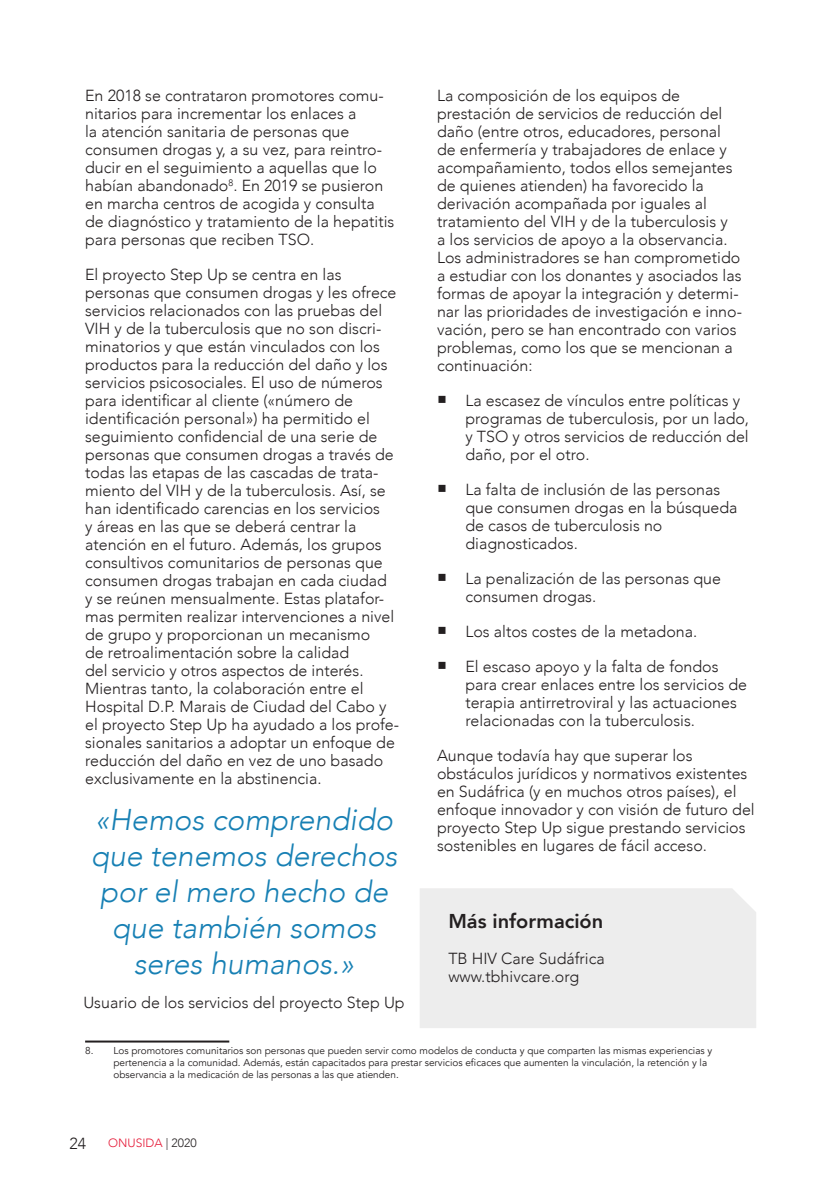
<style>
.page{position:relative;width:840px;height:1191px;background:#fff}
.page>*{position:absolute;margin:0;border:0;box-sizing:border-box;transform-origin:0 0}
.t1{font:italic 300 30px/36px "Avenir";color:#1780b4;text-align:center}
.t2{font:800 20px "Avenir";color:#231f20}
.t3{font:300 16px/18px "Avenir";color:#231f20}
.t4{font:300 12px "Avenir";color:#e51836}
.t5{font:10px/12px "Avenir";color:#231f20}
.t6{font:300 9.4px "Avenir";color:#231f20}
.s1{font-size:16px}
.s2{color:#231f20}
</style>
<div class="page">
<div style="left:420px;top:888px;width:335px;height:140px;background:#ededed"></div>
<hr style="left:85px;top:1040px;width:144px;height:2px;background:#231f20">
<p class="t3" style="left:85px;top:87px;width:310px">En 2018 se contrataron promotores comu&shy;nitarios para incrementar los enlaces a<br>la atención sanitaria de personas que consumen drogas y, a su vez, para reintro&shy;ducir en el seguimiento a aquellas que lo habían abandonado En 2019 se pusieron en marcha centros de acogida y consulta de diagnóstico y tratamiento de la hepatitis para personas que reciben TSO.</p>
<p class="t6" style="left:228px;top:177px;width:11px">8<span class="s1">.</span></p>
<p class="t3" style="left:85px;top:266px;width:315px">El proyecto Step Up se centra en las personas que consumen drogas y les ofrece servicios relacionados con las pruebas del VIH y de la tuberculosis que no son discri&shy;minatorios y que están vinculados con los productos para la reducción del daño y los servicios psicosociales. El uso de números para identificar al cliente («número de identificación personal») ha permitido el seguimiento confidencial de una serie de personas que consumen drogas a través de todas las etapas de las cascadas de trata&shy;miento del VIH y de la tuberculosis. Así, se han identificado carencias en los servicios<br>y áreas en las que se deberá centrar la atención en el futuro. Además, los grupos consultivos comunitarios de personas que consumen drogas trabajan en cada ciudad<br>y se reúnen mensualmente. Estas platafor&shy;mas permiten realizar intervenciones a nivel de grupo y proporcionan un mecanismo<br>de retro alimentación sobre la calidad<br>del servicio y otros aspectos de interés.<br>Mientras tanto, la colaboración entre el Hospital D.P. Marais de Ciudad del Cabo y el proyecto Step Up ha ayudado a los profe&shy;sionales sani tarios a adoptar un enfoque de reducción del daño en vez de uno basado exclusivamente en la abstinencia.</p>
<h1 class="t1" style="left:91px;top:802px;width:308px">«Hemos comprendido que tenemos derechos por el mero hecho de que también somos seres humanos.»</h1>
<p class="t3" style="left:83px;top:994px;width:323px">Usuario de los servicios del proyecto Step Up</p>
<p class="t3" style="left:437px;top:87px;width:306px">La composición de los equipos de prestación de servicios de reducción del daño (entre otros, educadores, personal de enfermería y trabajadores de enlace y acompañamiento, todos ellos semejantes de quienes atienden) ha favorecido la derivación acompañada por iguales al tratamiento del VIH y de la tuberculosis y<br>a los servicios de apoyo a la observancia.<br>Los administradores se han comprometido a estudiar con los donantes y asociados las formas de apoyar la integración y determi&shy;nar las prioridades de investigación e inno&shy;vación, pero se han encontrado con varios problemas, como los que se mencionan a continuación:</p>
<p class="t3" style="left:465px;top:392px;width:285px">La escasez de vínculos entre políticas y programas de tuberculosis, por un lado, y TSO y otros servicios de reducción del daño, por el otro.</p>
<p class="t3" style="left:465px;top:481px;width:273px">La falta de inclusión de las personas que consumen drogas en la búsqueda de casos de tuberculosis no diagnosticados.</p>
<p class="t3" style="left:465px;top:570px;width:257px">La penalización de las personas que consumen drogas.</p>
<p class="t3" style="left:465px;top:614px;width:254px;line-height:35px">Los altos costes de la metadona.<br>El escaso apoyo y la falta de fondos</p>
<p class="t3" style="left:465px;top:676px;width:283px">para crear enlaces entre los servicios de terapia antirretroviral y las actuaciones relacionadas con la tuberculosis.</p>
<p class="t3" style="left:437px;top:747px;width:319px">Aunque todavía hay que superar los obstáculos jurídicos y normativos existentes en Sudáfrica (y en muchos otros países), el enfoque innovador y con visión de futuro del proyecto Step Up sigue prestando servicios sostenibles en lugares de fácil acceso.</p>
<p class="t2" style="left:448px;top:906px;width:156px">Más información</p>
<p class="t3" style="left:448px;top:950px;width:158px">TB HIV Care Sudáfrica www.tbhivcare.org</p>
<p class="t5" style="left:113px;top:1044px;width:600px;text-indent:-28px">8. Los promotores comunitarios son personas que pueden servir como modelos de conducta y que comparten las mismas experiencias y perte nencia a la comunidad. Además, están capacitados para prestar servicios eficaces que aumenten la vinculación, la retención y la observancia a la medicación de las personas a las que atienden.</p>
<p class="t3" style="left:69px;top:1134px;width:18px">24</p>
<p class="t4" style="left:108px;top:1136px;width:90px">ONUSIDA <span class="s2">| 2020</span></p>
</div>
